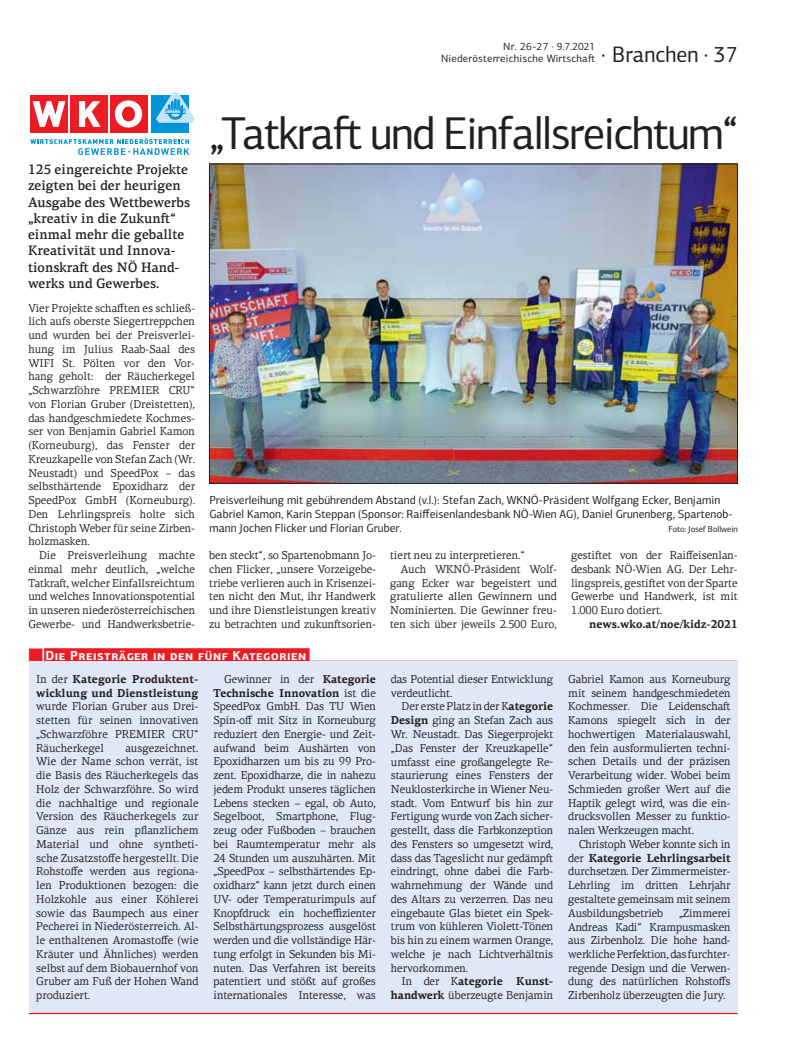
<style>
.page{position:relative;width:798px;height:1063px;background:#fff}
.page>*{position:absolute;margin:0;border:0;box-sizing:border-box;transform-origin:0 0}
.t1{font:46.25px "PF Centro Sans Pro";letter-spacing:-.035em;color:#231f20;scale:.96 1}
.t2{font:22.5px "PF Centro Sans Pro";color:#231f20;scale:.96 1}
.t3{font:500 13.75px/16.2px "PF Centro Serif Pro";color:#231f20;scale:.96 1}
.t4{font:700 13.12px "PF Centro Sans Pro";letter-spacing:.04em;color:#fff}
.t5{font:11.75px/13.8px "PF Centro Sans Pro";color:#231f20}
.t6{font:11.5px/13.8px "PF Centro Serif Pro";letter-spacing:-.005em;color:#231f20;text-align:justify;scale:.96 1}
.t7{font:700 11.5px/13.8px "PF Centro Serif Pro";color:#231f20;scale:.96 1}
.t8{font:10.62px/11.9px "PF Centro Sans Pro";letter-spacing:.02em;color:#231f20;text-align:right}
.t9{font:8.75px "PF Centro Sans Pro";letter-spacing:-.01em;color:#231f20}
.s1{font-weight:400}
.s2{font-weight:700}
</style>
<div class="page">
<div style="left:109px;top:95px;width:38px;height:38px;background:#ed1c24"></div>
<div style="left:70px;top:95px;width:38px;height:38px;background:#ed1c24"></div>
<svg style="left:79px;top:101px;width:22px;height:26px"></svg>
<div style="left:30px;top:95px;width:38px;height:38px;background:#ed1c24"></div>
<svg style="left:33px;top:101px;width:32px;height:26px"></svg>
<div style="left:151px;top:95px;width:38px;height:38px;background:#0095da"></div>
<svg style="left:115px;top:100px;width:27px;height:28px"></svg>
<div style="left:122px;top:107px;width:12px;height:14px;background:#ed1c24;border-radius:50%"></div>
<div style="left:122px;top:107px;width:13px;height:14px;border:1px solid #ed1c24;border-radius:50%"></div>
<svg style="left:156px;top:92px;width:39px;height:31px"></svg>
<svg style="left:30px;top:138px;width:159px;height:17px"></svg>
<img style="left:211px;top:166px;width:524px;height:316px">
<div style="left:44px;top:648px;width:265px;height:14px;background:#ed1c24"></div>
<hr style="left:44px;top:661px;width:693px;height:1px;background:#ed1c24">
<div style="left:29px;top:662px;width:708px;height:351px;background:#e0e7f5"></div>
<hr style="left:29px;top:1013px;width:708px;height:1px;background:#ed1c24">
<svg style="left:29px;top:661px;width:14px;height:1px"></svg>
<p class="t8" style="left:441px;top:42px;width:155px">Nr. 26-27 · 9.7.2021<br>Niederösterreichische Wirtscha-</p>
<h2 class="t2" style="left:601px;top:46px;width:144px">· Branchen · 37</h2>
<p class="t3" style="left:28px;top:163px;width:170px">125 eingereichte Projekte zeigten bei der heurigen<br>Ausgabe des Wettbewerbs „kreativ in die Zukun-“ einmal mehr die geballte<br>Kreativität und Innova&shy;tionskra- des NÖ Hand&shy;werks und Gewerbes.</p>
<h1 class="t1" style="left:209px;top:116px;width:551px">„Tatkra- und Einfallsreichtum“</h1>
<p class="t6" style="left:28px;top:302px;width:175px">Vier Projekte schafften es schließ&shy;lich aufs oberste Siegertreppchen und wurden bei der Preisverlei&shy;hung im Julius Raab-Saal des WIFI St. Pölten vor den Vor&shy;hang geholt: der Räucherkegel „Schwarzföhre PREMIER CRU“ von Florian Gruber (Dreistetten), das handgeschmiedete Kochmes&shy;ser von Benjamin Gabriel Kamon (Korneuburg), das Fenster der Kreuzkapelle von Stefan Zach (Wr.<br>Neustadt) und SpeedPox – das selbsthärtende Epoxidharz der SpeedPox GmbH (Korneuburg).<br>Den Lehrlingspreis holte sich Christoph Weber für seine Zirben&shy;holzmasken.</p>
<p class="t6" style="left:28px;top:550px;width:175px;text-indent:11px">Die Preisverleihung machte einmal mehr deutlich, „welche Tatkra-, welcher Einfallsreichtum und welches Innovationspotential in unseren niederösterreichischen Gewerbe- und Handwerksbetrie-</p>
<p class="t6" style="left:209px;top:550px;width:175px">ben steckt“, so Spartenobmann Jo&shy;chen Flicker, „unsere Vorzeigebe&shy;triebe verlieren auch in Krisenzei&shy;ten nicht den Mut, ihr Handwerk und ihre Dienstleistungen kreativ zu betrachten und zukun-sorien-</p>
<p class="t6" style="left:390px;top:550px;width:142px">tiert neu zu interpretieren.“</p>
<p class="t5" style="left:209px;top:495px;width:524px">Preisverleihung mit gebührendem Abstand (v.l.): Stefan Zach, WKNÖ-Präsident Wolfgang Ecker, Benjamin<br>Gabriel Kamon, Karin Steppan (Sponsor: Raiffeisenlandesbank NÖ-Wien AG), Daniel Grunenberg, Spartenob&shy;mann Jochen Flicker und Florian Gruber.</p>
<p class="t9" style="left:668px;top:525px;width:71px">Foto: Josef Bollwein</p>
<p class="t6" style="left:570px;top:550px;width:175px">gesti-et von der Raiffeisenlan&shy;desbank NÖ-Wien AG. Der Lehr&shy;lingspreis, gesti-et von der Sparte Gewerbe und Handwerk, ist mit 1.000 Euro dotiert.</p>
<p class="t7" style="left:589px;top:618px;width:156px">news.wko.at/noe/kidz-2021</p>
<p class="t6" style="left:400px;top:563px;width:164px">Auch WKNÖ-Präsident Wolf-</p>
<p class="t6" style="left:390px;top:577px;width:175px">gang Ecker war begeistert und</p>
<p class="t6" style="left:390px;top:591px;width:175px">gratulierte allen Gewinnern und</p>
<p class="t6" style="left:390px;top:605px;width:175px">Nominierten. Die Gewinner freu-</p>
<p class="t6" style="left:390px;top:618px;width:175px">ten sich über jeweils 2.500 Euro,</p>
<p class="t4" style="left:45px;top:651px;width:262px">Die Preisträger in den fünf Kategorien</p>
<p class="t7" style="left:36px;top:673px;width:170px"><span class="s1">In der</span> Kategorie Produktent&shy;wicklung und Dienstleistung</p>
<p class="t6" style="left:36px;top:701px;width:170px">wurde Florian Gruber aus Drei&shy;stetten für seinen innovativen „Schwarzföhre PREMIER CRU“ Räucherkegel</p>
<p class="t6" style="left:213px;top:673px;width:170px;text-indent:11px">Gewinner in der <span class="s2">Kategorie Technische Innovation</span> ist die SpeedPox GmbH. Das TU Wien Spin-off mit Sitz in Korneuburg reduziert den Energie- und Zeit&shy;aufwand beim Aushärten von Epoxidharzen um bis zu 99 Pro&shy;zent. Epoxidharze, die in nahezu jedem Produkt unseres täglichen Lebens stecken – egal, ob Auto, Segelboot, Smartphone, Flug&shy;zeug oder Fußboden – brauchen bei Raumtemperatur mehr als 24 Stunden um auszuhärten. Mit „SpeedPox – selbsthärtendes Ep&shy;oxidharz“ kann jetzt durch einen UV- oder Temperaturimpuls auf Knopfdruck ein hocheffizienter Selbsthärtungsprozess ausgelöst werden und die vollständige Här&shy;tung erfolgt in Sekunden bis Mi&shy;nuten. Das Verfahren ist bereits patentiert und stößt auf großes internationales Interesse, was</p>
<p class="t6" style="left:391px;top:673px;width:170px">das Potential dieser Entwicklung verdeutlicht.</p>
<p class="t6" style="left:391px;top:701px;width:170px;text-indent:11px">Der erste Platz in der K<span class="s2">ategorie Design</span> ging an Stefan Zach aus Wr. Neustadt. Das Siegerprojekt „Das Fenster der Kreuzkapelle“ umfasst eine großangelegte Re&shy;staurierung eines Fensters der Neuklosterkirche in Wiener Neu&shy;stadt. Vom Entwurf bis hin zur Fertigung wurde von Zach sicher&shy;gestellt, dass die Farbkonzeption des Fensters so umgesetzt wird, dass das Tageslicht nur gedämp&shy;eindringt, ohne dabei die Farb&shy;wahrnehmung der Wände und des Altars zu verzerren. Das neu eingebaute Glas bietet ein Spek&shy;trum von kühleren Violett-Tönen bis hin zu einem warmen Orange, welche je nach Lichtverhältnis hervorkommen.</p>
<p class="t6" style="left:391px;top:976px;width:170px;text-align:right">In der K<span class="s2">ategorie Kunst&shy;handwerk</span> überzeugte Benjamin</p>
<p class="t6" style="left:36px;top:742px;width:170px;text-indent:89px">ausgezeichnet.<br>Wie der Name schon verrät, ist die Basis des Räucherkegels das Holz der Schwarzföhre. So wird die nachhaltige und regionale Version des Räucherkegels zur Gänze aus rein pflanzlichem Material und ohne syntheti&shy;sche Zusatzstoffe hergestellt. Die Rohstoffe werden aus regiona&shy;len Produktionen bezogen: die Holzkohle aus einer Köhlerei sowie das Baumpech aus einer Pecherei in Niederösterreich. Al&shy;le enthaltenen Aromastoffe (wie Kräuter und Ähnliches) werden selbst auf dem Biobauernhof von Gruber am Fuß der Hohen Wand produziert.</p>
<p class="t6" style="left:568px;top:673px;width:170px">Gabriel Kamon aus Korneuburg mit seinem handgeschmiedeten Kochmesser. Die Leidenscha-Kamons spiegelt sich in der hochwertigen Materialauswahl, den fein ausformulierten techni&shy;schen Details und der präzisen Verarbeitung wider. Wobei beim Schmieden großer Wert auf die Haptik gelegt wird, was die ein&shy;drucksvollen Messer zu funktio&shy;nalen Werkzeugen macht.</p>
<p class="t6" style="left:568px;top:838px;width:170px;text-indent:11px">Christoph Weber konnte sich in der <span class="s2">Kategorie Lehrlingsarbeit </span>durchsetzen. Der Zimmermeister-Lehrling im dritten Lehrjahr gestaltete gemeinsam mit seinem Ausbildungsbetrieb</p>
<p class="t6" style="left:568px;top:907px;width:170px;text-indent:111px">„Zimmerei Andreas Kadi“ Krampusmasken aus Zirbenholz. Die hohe hand&shy;werkliche Perfektion, das furchter&shy;regende Design und die Verwen&shy;dung des natürlichen Rohstoffs Zirbenholz überzeugten die Jury.</p>
</div>
